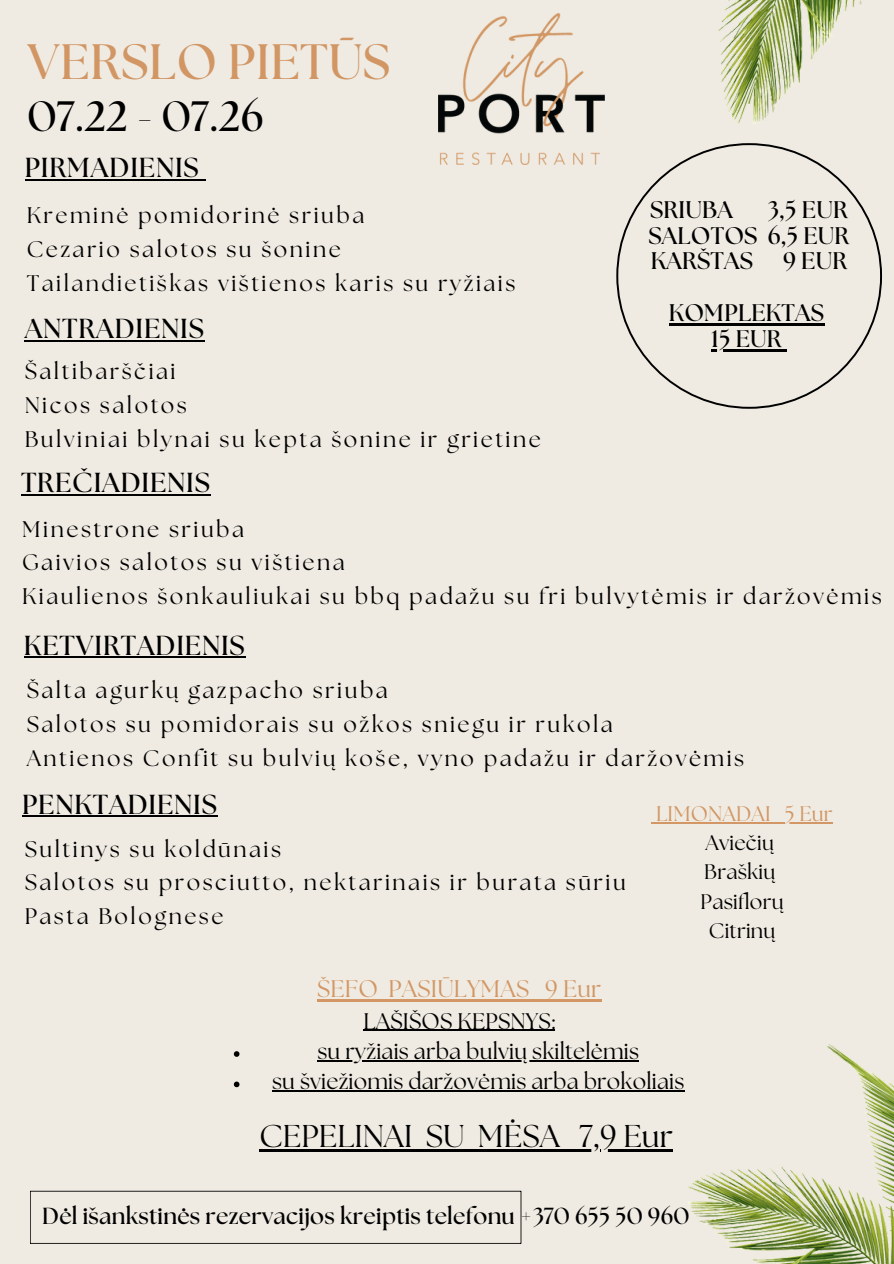
<style>
.page{position:relative;width:894px;height:1264px;background:#fff}
.page>*{position:absolute;margin:0;border:0;box-sizing:border-box;transform-origin:0 0}
.t1{font:700 49.65px "The Seasons";letter-spacing:.01em;color:#d29665}
.t2{font:700 42.3px "The Seasons";letter-spacing:.01em;color:#000}
.t3{font:31.5px "The Seasons";color:#000}
.t4{font:700 27.45px "The Seasons";letter-spacing:.03em;color:#000}
.t5{font:700 24px/25.8px "The Seasons";letter-spacing:.01em;color:#000;text-align:justify}
.t6{font:24px "The Seasons";letter-spacing:.01em;color:#d29765}
.t7{font:700 23.25px "The Seasons";letter-spacing:.01em;color:#000}
.t8{font:22.5px/33.8px "The Seasons";letter-spacing:.11em;color:#000}
.t9{font:22.5px "The Seasons";letter-spacing:.01em;color:#000}
.t10{font:21px/29.2px "The Seasons";letter-spacing:.01em;color:#000}
.t11{font:21px "The Seasons";letter-spacing:.01em;color:#d29765}
</style>
<div class="page">
<div style="left:0;top:0;width:893px;height:1263px;background:#efebe2"></div>
<hr style="left:25px;top:179px;width:174px;height:1px;background:#000">
<svg style="left:30px;top:1190px;width:491px;height:53px"></svg>
<img style="left:439px;top:14px;width:161px;height:151px">
<svg style="left:616px;top:143px;width:265px;height:266px"></svg>
<img style="left:590px;top:0;width:272px;height:126px">
<img style="left:688px;top:1044px;width:205px;height:219px">
<hr style="left:25px;top:340px;width:180px;height:1px;background:#000">
<hr style="left:22px;top:815px;width:196px;height:1px;background:#000">
<hr style="left:21px;top:494px;width:190px;height:1px;background:#000">
<hr style="left:668px;top:323px;width:156px;height:3px;background:#000">
<hr style="left:711px;top:349px;width:70px;height:2px;background:#000">
<hr style="left:24px;top:656px;width:221px;height:2px;background:#000">
<hr style="left:317px;top:999px;width:61px;height:2px;background:#d29765">
<svg style="left:378px;top:999px;width:10px;height:2px"></svg>
<hr style="left:388px;top:999px;width:141px;height:2px;background:#d29765">
<svg style="left:529px;top:999px;width:16px;height:2px"></svg>
<hr style="left:545px;top:999px;width:56px;height:2px;background:#d29765">
<hr style="left:363px;top:1029px;width:192px;height:1px;background:#000">
<svg style="left:234px;top:1051px;width:5px;height:5px"></svg>
<hr style="left:317px;top:1060px;width:322px;height:1px;background:#000">
<svg style="left:234px;top:1081px;width:5px;height:6px"></svg>
<hr style="left:272px;top:1090px;width:412px;height:1px;background:#000">
<hr style="left:655px;top:822px;width:115px;height:1px;background:#d29765">
<svg style="left:770px;top:822px;width:14px;height:1px"></svg>
<hr style="left:784px;top:822px;width:48px;height:1px;background:#d29765">
<hr style="left:259px;top:1149px;width:153px;height:2px;background:#000">
<svg style="left:412px;top:1149px;width:13px;height:2px"></svg>
<hr style="left:425px;top:1149px;width:39px;height:2px;background:#000">
<svg style="left:464px;top:1149px;width:13px;height:2px"></svg>
<hr style="left:477px;top:1149px;width:83px;height:2px;background:#000">
<svg style="left:560px;top:1149px;width:19px;height:2px"></svg>
<hr style="left:579px;top:1149px;width:93px;height:2px;background:#000">
<h6 class="t1" style="left:28px;top:40px;width:364px">VERSLO PIETŪS</h6>
<p class="t2" style="left:28px;top:97px;width:237px">07.22 - 07.26</p>
<p class="t4" style="left:25px;top:155px;width:175px">PIRMADIENIS</p>
<p class="t8" style="left:27px;top:200px;width:490px">Kreminė pomidorinė sriuba<br>Cezario salotos su šonine<br>Tailandietiškas vištienos karis su ryžiais</p>
<h4 class="t4" style="left:25px;top:316px;width:181px">ANTRADIENIS</h4>
<h3 class="t8" style="left:25px;top:356px;width:517px">Šaltibarščiai<br>Nicos salotos<br>Bulviniai blynai su kepta šonine ir grietine</h3>
<h3 class="t5" style="left:648px;top:198px;width:202px;text-indent:119px">3,5 EUR SALOTOS 6,5 EUR KARŠTAS</h3>
<h3 class="t5" style="left:649px;top:198px;width:84px">SRIUBA</h3>
<h3 class="t5" style="left:782px;top:249px;width:65px">9 EUR</h3>
<h6 class="t5" style="left:668px;top:301px;width:157px">KOMPLEKTAS</h6>
<h3 class="t5" style="left:711px;top:327px;width:72px">15 EUR</h3>
<h3 class="t4" style="left:21px;top:470px;width:190px">TREČIADIENIS</h3>
<h6 class="t8" style="left:22px;top:513px;width:861px">Minestrone sriuba<br>Gaivios salotos su vištiena<br>Kiaulienos šonkauliukai su bbq padažu su fri bulvytėmis ir daržovėmis</h6>
<h3 class="t4" style="left:24px;top:633px;width:222px">KETVIRTADIENIS</h3>
<p class="t8" style="left:27px;top:674px;width:587px">Šalta agurkų gazpacho sriuba<br>Salotos su pomidorais su ožkos sniegu ir rukola</p>
<p class="t8" style="left:27px;top:742px;width:718px">Antienos Confit su bulvių koše, vyno padažu ir daržovėmis</p>
<h6 class="t4" style="left:22px;top:791px;width:196px">PENKTADIENIS</h6>
<p class="t8" style="left:25px;top:833px;width:602px">Sultinys su koldūnais<br>Salotos su prosciutto, nektarinais ir burata sūriu<br>Pasta Bolognese</p>
<h6 class="t11" style="left:655px;top:804px;width:116px">LIMONADAI</h6>
<h6 class="t11" style="left:784px;top:804px;width:49px">5 Eur</h6>
<h6 class="t10" style="left:704px;top:829px;width:72px">Aviečių<br>Braškių</h6>
<p class="t10" style="left:700px;top:888px;width:84px">Pasiflorų</p>
<p class="t10" style="left:708px;top:917px;width:68px">Citrinų</p>
<p class="t6" style="left:317px;top:977px;width:285px">ŠEFO PASIŪLYMAS 9 Eur</p>
<p class="t9" style="left:363px;top:1010px;width:193px">LAŠIŠOS KEPSNYS:</p>
<p class="t9" style="left:317px;top:1041px;width:323px">su ryžiais arba bulvių skiltelėmis</p>
<p class="t9" style="left:272px;top:1071px;width:414px">su šviežiomis daržovėmis arba brokoliais</p>
<p class="t3" style="left:259px;top:1121px;width:302px">CEPELINAI SU MĖSA</p>
<h2 class="t3" style="left:579px;top:1121px;width:95px">7,9 Eur</h2>
<p class="t7" style="left:42px;top:1205px;width:648px">Dėl išankstinės rezervacijos kreiptis telefonu +370 655 50 960</p>
</div>
